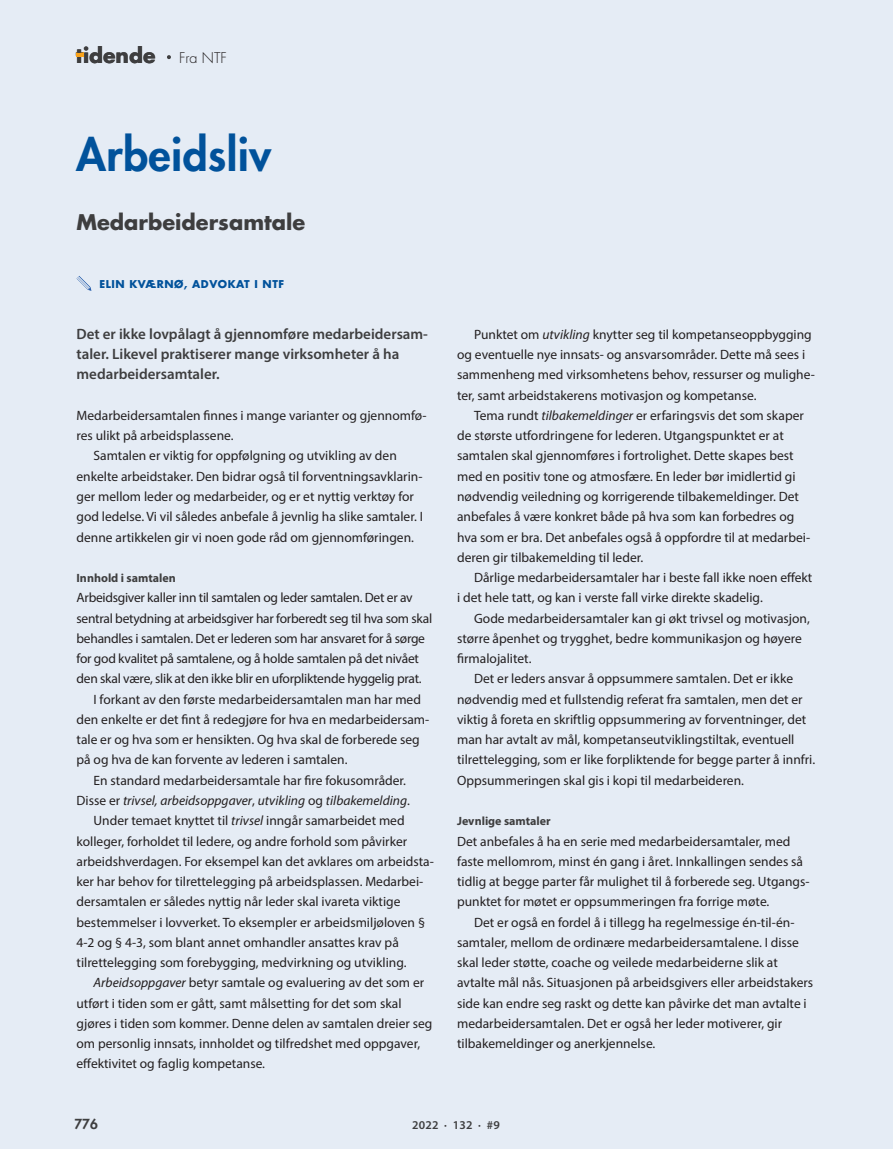
<style>
.page{position:relative;width:893px;height:1149px;background:#fff}
.page>*{position:absolute;margin:0;border:0;box-sizing:border-box;transform-origin:0 0}
.t1{font:800 44.25px "Futura";letter-spacing:.01em;color:#01529b}
.t2{font:700 21px "Futura Std";color:#3e3e3f}
.t3{font:700 20.4px "Futura Std";color:#3e3e3f}
.t4{font:600 15px/20.2px "Myriad Pro";color:#3e3e3f}
.t5{font:300 14.4px "Futura Std";color:#231f20}
.t6{font:13.5px/20.2px "Myriad Pro";color:#231f20}
.t7{font:13.5px "Myriad Pro";letter-spacing:-.02em;color:#231f20}
.t8{font:italic 13.5px "Myriad Pro";color:#231f20}
.t9{font:800 13.5px "Futura Std";color:#3e3e3f}
.t10{font:700 12px "Myriad Pro";color:#3e3e3f}
.t11{font:600 12px "Myriad Pro";letter-spacing:.02em;color:#3e3e3f}
.t12{font:700 10.5px "Futura Std";letter-spacing:.05em;color:#01529b}
.s1{font-style:normal}
.s2{font-style:italic}
</style>
<div class="page">
<div style="left:0;top:0;width:893px;height:1148px;background:#e5ecf5"></div>
<svg style="left:167px;top:55px;width:4px;height:4px"></svg>
<svg style="left:76px;top:53px;width:7px;height:3px"></svg>
<svg style="left:73px;top:272px;width:22px;height:22px"></svg>
<h3 class="t3" style="left:76px;top:42px;width:81px">tidende</h3>
<p class="t5" style="left:179px;top:49px;width:49px">Fra NTF</p>
<h1 class="t1" style="left:76px;top:125px;width:197px">Arbeidsliv</h1>
<h2 class="t2" style="left:77px;top:208px;width:230px">Medarbeidersamtale</h2>
<p class="t12" style="left:99px;top:276px;width:186px">ELIN KVÆRNØ, ADVOKAT I NTF</p>
<p class="t4" style="left:77px;top:323px;width:353px">Det er ikke lovpålagt å gjennomføre medarbeidersam&shy;taler. Likevel praktiserer mange virksomheter å ha medarbeidersamtaler.</p>
<p class="t6" style="left:77px;top:405px;width:352px">Medarbeidersamtalen finnes i mange varianter og gjennomfø-</p>
<p class="t6" style="left:77px;top:425px;width:159px">res ulikt på arbeidsplassene.</p>
<p class="t6" style="left:94px;top:445px;width:305px">Samtalen er viktig for oppfølgning og utvikling av den</p>
<p class="t6" style="left:77px;top:465px;width:348px">enkelte arbeidstaker. Den bidrar også til forventningsavklarin-</p>
<p class="t6" style="left:77px;top:486px;width:339px">ger mellom leder og medarbeider, og er et nyttig verktøy for</p>
<p class="t6" style="left:77px;top:506px;width:348px">god ledelse. Vi vil således anbefale å jevnlig ha slike samtaler. I</p>
<p class="t6" style="left:77px;top:526px;width:339px">denne artikkelen gir vi noen gode råd om gjennomføringen.</p>
<p class="t10" style="left:77px;top:570px;width:101px">Innhold i samtalen</p>
<p class="t7" style="left:77px;top:589px;width:338px">Arbeidsgiver kaller inn til samtalen og leder samtalen. Det er av</p>
<p class="t7" style="left:77px;top:609px;width:357px">sentral betydning at arbeidsgiver har forberedt seg til hva som skal</p>
<p class="t7" style="left:77px;top:629px;width:350px">behandles i samtalen. Det er lederen som har ansvaret for å sørge</p>
<p class="t7" style="left:77px;top:650px;width:344px">for god kvalitet på samtalene, og å holde samtalen på det nivået</p>
<p class="t7" style="left:77px;top:670px;width:347px">den skal være, slik at den ikke blir en uforpliktende hyggelig prat.</p>
<p class="t6" style="left:94px;top:688px;width:329px">I forkant av den første medarbeidersamtalen man har med</p>
<p class="t6" style="left:77px;top:708px;width:354px">den enkelte er det fint å redegjøre for hva en medarbeidersam-</p>
<p class="t6" style="left:77px;top:729px;width:345px">tale er og hva som er hensikten. Og hva skal de forberede seg</p>
<p class="t6" style="left:77px;top:749px;width:272px">på og hva de kan forvente av lederen i samtalen.</p>
<p class="t6" style="left:94px;top:769px;width:314px">En standard medarbeidersamtale har fire fokusområder.</p>
<p class="t8" style="left:77px;top:791px;width:335px"><span class="s1">Disse er</span> trivsel, arbeidsoppgaver<span class="s1">,</span> utvikling <span class="s1">og</span> tilbakemelding<span class="s1">.</span></p>
<p class="t6" style="left:94px;top:810px;width:313px">Under temaet knyttet til <span class="s2">trivsel</span> inngår samarbeidet med</p>
<p class="t6" style="left:77px;top:830px;width:332px">kolleger, forholdet til ledere, og andre forhold som påvirker</p>
<p class="t6" style="left:77px;top:850px;width:359px">arbeidshverdagen. For eksempel kan det avklares om arbeidsta-</p>
<p class="t6" style="left:77px;top:870px;width:348px">ker har behov for tilrettelegging på arbeidsplassen. Medarbei-</p>
<p class="t6" style="left:77px;top:891px;width:325px">dersamtalen er således nyttig når leder skal ivareta viktige</p>
<p class="t6" style="left:77px;top:911px;width:350px">bestemmelser i lovverket. To eksempler er arbeidsmiljøloven §</p>
<p class="t6" style="left:77px;top:931px;width:324px">4-2 og § 4-3, som blant annet omhandler ansattes krav på</p>
<p class="t6" style="left:77px;top:951px;width:331px">tilrettelegging som forebygging, medvirkning og utvikling.</p>
<p class="t6" style="left:94px;top:972px;width:332px"><span class="s2">Arbeidsoppgaver</span> betyr samtale og evaluering av det som er</p>
<p class="t6" style="left:77px;top:992px;width:327px">utført i tiden som er gått, samt målsetting for det som skal</p>
<p class="t6" style="left:77px;top:1012px;width:357px">gjøres i tiden som kommer. Denne delen av samtalen dreier seg</p>
<p class="t6" style="left:77px;top:1032px;width:345px">om personlig innsats, innholdet og tilfredshet med oppgaver,</p>
<p class="t6" style="left:77px;top:1053px;width:190px">effektivitet og faglig kompetanse.</p>
<p class="t6" style="left:457px;top:324px;width:359px;text-indent:17px">Punktet om <span class="s2">utvikling</span> knytter seg til kompetanseoppbygging og eventuelle nye innsats- og ansvarsområder. Dette må sees i sammenheng med virksomhetens behov, ressurser og mulighe&shy;ter, samt arbeidstakerens motivasjon og kompetanse.</p>
<p class="t6" style="left:457px;top:405px;width:355px;text-indent:17px">Tema rundt <span class="s2">tilbakemeldinger</span> er erfaringsvis det som skaper de største utfordringene for lederen. Utgangspunktet er at samtalen skal gjennomføres i fortrolighet. Dette skapes best med en positiv tone og atmosfære. En leder bør imidlertid gi nødvendig veiledning og korrigerende tilbakemeldinger. Det anbefales å være konkret både på hva som kan forbedres og hva som er bra. Det anbefales også å oppfordre til at medarbei&shy;deren gir tilbakemelding til leder.</p>
<p class="t6" style="left:457px;top:567px;width:357px;text-indent:17px">Dårlige medarbeidersamtaler har i beste fall ikke noen effekt i det hele tatt, og kan i verste fall virke direkte skadelig.</p>
<p class="t6" style="left:457px;top:607px;width:354px;text-indent:17px">Gode medarbeidersamtaler kan gi økt trivsel og motivasjon, større åpenhet og trygghet, bedre kommunikasjon og høyere firmalojalitet.</p>
<p class="t6" style="left:457px;top:668px;width:360px;text-indent:17px">Det er leders ansvar å oppsummere samtalen. Det er ikke nødvendig med et fullstendig referat fra samtalen, men det er viktig å foreta en skriftlig oppsummering av forventninger, det man har avtalt av mål, kompetanseutviklingstiltak, eventuell tilrettelegging, som er like forpliktende for begge parter å innfri.<br>Oppsummeringen skal gis i kopi til medarbeideren.</p>
<p class="t10" style="left:457px;top:813px;width:95px">Jevnlige samtaler</p>
<p class="t6" style="left:457px;top:830px;width:354px">Det anbefales å ha en serie med medarbeidersamtaler, med faste mellomrom, minst én gang i året. Innkallingen sendes så tidlig at begge parter får mulighet til å forberede seg. Utgangs&shy;punktet for møtet er oppsummeringen fra forrige møte.</p>
<p class="t6" style="left:457px;top:911px;width:358px;text-indent:17px">Det er også en fordel å i tillegg ha regelmessige én-til-én&shy;samtaler, mellom de ordinære medarbeidersamtalene. I disse skal leder støtte, coache og veilede medarbeiderne slik at avtalte mål nås. Situasjonen på arbeidsgivers eller arbeidstakers side kan endre seg raskt og dette kan påvirke det man avtalte i medarbeidersamtalen. Det er også her leder motiverer, gir tilbakemeldinger og anerkjennelse.</p>
<p class="t9" style="left:74px;top:1115px;width:25px">776</p>
<p class="t11" style="left:412px;top:1117px;width:89px">2022 · 132 · #9</p>
</div>
